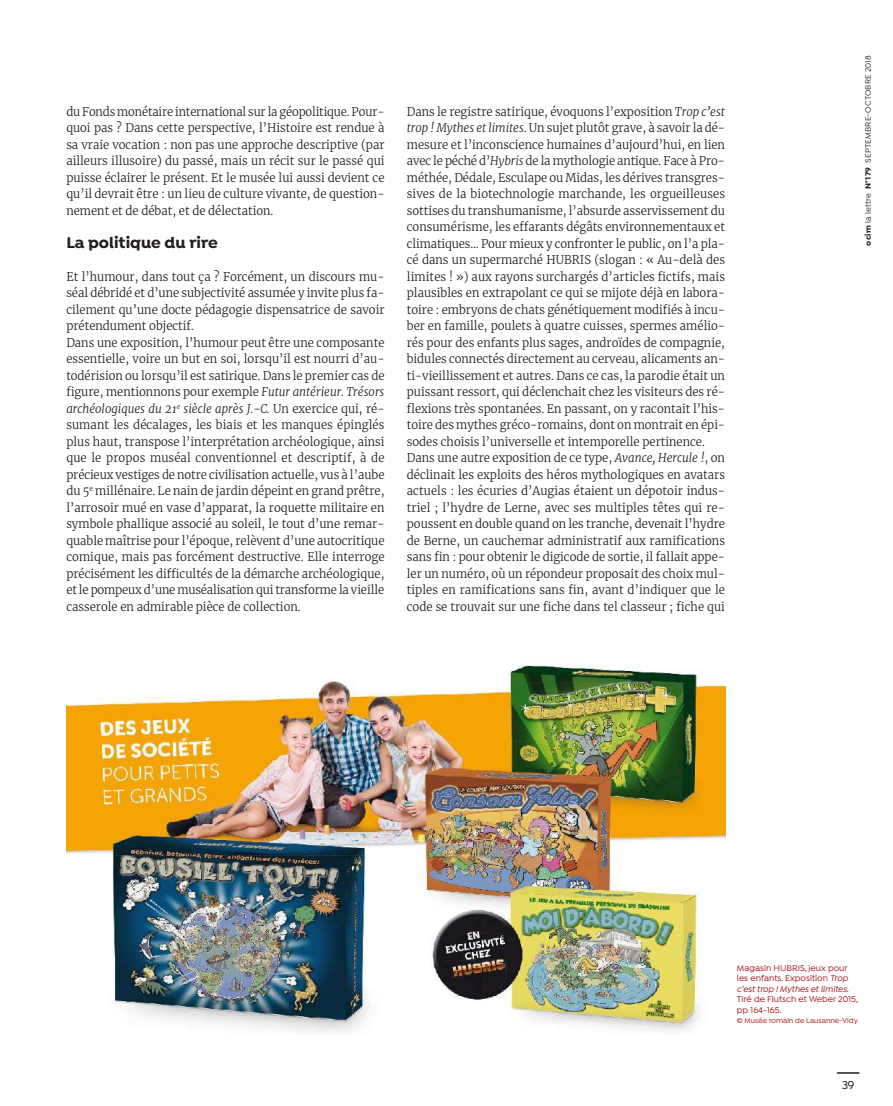
<style>
.page{position:relative;width:893px;height:1106px;background:#fff}
.page>*{position:absolute;margin:0;border:0;box-sizing:border-box;transform-origin:0 0}
.t1{font:700 16.5px "Isidora";color:#231f20}
.t2{font:300 12px/16.5px "Merriweather";color:#231f20;scale:.95 1}
.t3{font:300 12px/16.5px "Merriweather";color:#231f20;text-align:justify;scale:.94 1}
.t4{font:12px "Isidora";color:#231f20;scale:.95 1}
.t5{font:500 9px/10.5px "Isidora";color:#a50a11;text-align:justify}
.t6{font:500 8.25px "Isidora";letter-spacing:.02em;color:#231f20}
.t7{font:500 7.5px "Isidora";color:#a50a11}
.s1{font-style:italic}
.s2{font-weight:700}
</style>
<div class="page">
<svg style="left:837px;top:1072px;width:23px;height:1px"></svg>
<img style="left:67px;top:664px;width:658px;height:369px">
<p class="t3" style="left:66px;top:103px;width:340px">du Fonds monétaire international sur la géopolitique. Pour&shy;quoi pas ? Dans cette perspective, l’Histoire est rendue à sa vraie vocation : non pas une approche descriptive (par ailleurs illusoire) du passé, mais un récit sur le passé qui puisse éclairer le présent. Et le musée lui aussi devient ce qu’il devrait être : un lieu de culture vivante, de question&shy;nement et de débat, et de délectation.</p>
<h1 class="t1" style="left:66px;top:232px;width:153px">La politique du rire</h1>
<p class="t2" style="left:66px;top:268px;width:337px">Et l’humour, dans tout ça ? Forcément, un discours mu&shy;séal débridé et d’une subjectivité assumée y invite plus fa&shy;cilement qu’une docte pédagogie dispensatrice de savoir prétendument objectif.<br>Dans une exposition, l’humour peut être une composante essentielle, voire un but en soi, lorsqu’il est nourri d’au&shy;todérision ou lorsqu’il est satirique. Dans le premier cas de figure, mentionnons pour exemple <span class="s1">Futur antérieur. Trésors archéologiques du 21</span><sup>e</sup> <span class="s1">siècle après J.-C.</span> Un exercice qui, ré&shy;sumant les décalages, les biais et les manques épinglés plus haut, transpose l’interprétation archéologique, ainsi que le propos muséal conventionnel et descriptif, à de précieux vestiges de notre civilisation actuelle, vus à l’aube du 5<sup>e</sup> millénaire. Le nain de jardin dépeint en grand prêtre, l’arrosoir mué en vase d’apparat, la roquette militaire en symbole phallique associé au soleil, le tout d’une remar&shy;quable maîtrise pour l’époque, relèvent d’une autocritique comique, mais pas forcément destructive. Elle interroge précisément les difficultés de la démarche archéologique, et le pompeux d’une muséalisation qui transforme la vieille casserole en admirable pièce de collection.</p>
<p class="t2" style="left:407px;top:103px;width:336px">Dans le registre satirique, évoquons l’exposition <span class="s1">Trop c’est trop ! Mythes et limites</span>. Un sujet plutôt grave, à savoir la dé&shy;mesure et l’inconscience humaines d’aujourd’hui, en lien avec le péché d’<span class="s1">Hybris</span> de la mythologie antique. Face à Pro&shy;méthée, Dédale, Esculape ou Midas, les dérives transgres&shy;sives de la biotechnologie marchande, les orgueilleuses sottises du transhumanisme, l’absurde asservissement du consumérisme, les effarants dégâts environnementaux et climatiques... Pour mieux y confronter le public, on l’a pla&shy;cé dans un supermarché HUBRIS (slogan : « Au- delà des limites ! ») aux rayons surchargés d’articles fictifs, mais plausibles en extrapolant ce qui se mijote déjà en labora&shy;toire : embryons de chats génétiquement modifiés à incu&shy;ber en famille, poulets à quatre cuisses, spermes amélio&shy;rés pour des enfants plus sages, androïdes de compagnie, bidules connectés directement au cerveau, alicaments an&shy;ti- vieillissement et autres. Dans ce cas, la parodie était un puissant ressort, qui déclenchait chez les visiteurs des ré&shy;flexions très spontanées. En passant, on y racontait l’his&shy;toire des mythes gréco- romains, dont on montrait en épi&shy;sodes choisis l’universelle et intemporelle pertinence.<br>Dans une autre exposition de ce type, <span class="s1">Avance, Hercule !</span>, on déclinait les exploits des héros mythologiques en avatars actuels : les écuries d’Augias étaient un dépotoir indus&shy;triel ; l’hydre de Lerne, avec ses multiples têtes qui re&shy;poussent en double quand on les tranche, devenait l’hydre de Berne, un cauchemar administratif aux ramifications sans fin : pour obtenir le digicode de sortie, il fallait appe&shy;ler un numéro, où un répondeur proposait des choix mul&shy;tiples en ramifications sans fin, avant d’indiquer que le code se trouvait sur une fiche dans tel classeur ; fiche qui</p>
<p class="t6" style="left:863px;top:245px;width:192px;rotate:-90deg"><span class="s2">ocim</span> la lettre <span class="s2">N°179</span> SEPTEMBRE-OCTOBRE 2018</p>
<p class="t5" style="left:737px;top:963px;width:113px">Magasin HUBRIS, jeux pour les enfants. Exposition <span class="s1">Trop c’est trop ! Mythes et limites.</span></p>
<p class="t5" style="left:737px;top:994px;width:123px">Tiré de Flutsch et Weber 2015, pp 164-165.</p>
<p class="t7" style="left:737px;top:1016px;width:122px">© Musée romain de Lausanne-Vidy</p>
<p class="t4" style="left:842px;top:1078px;width:14px">39</p>
</div>
